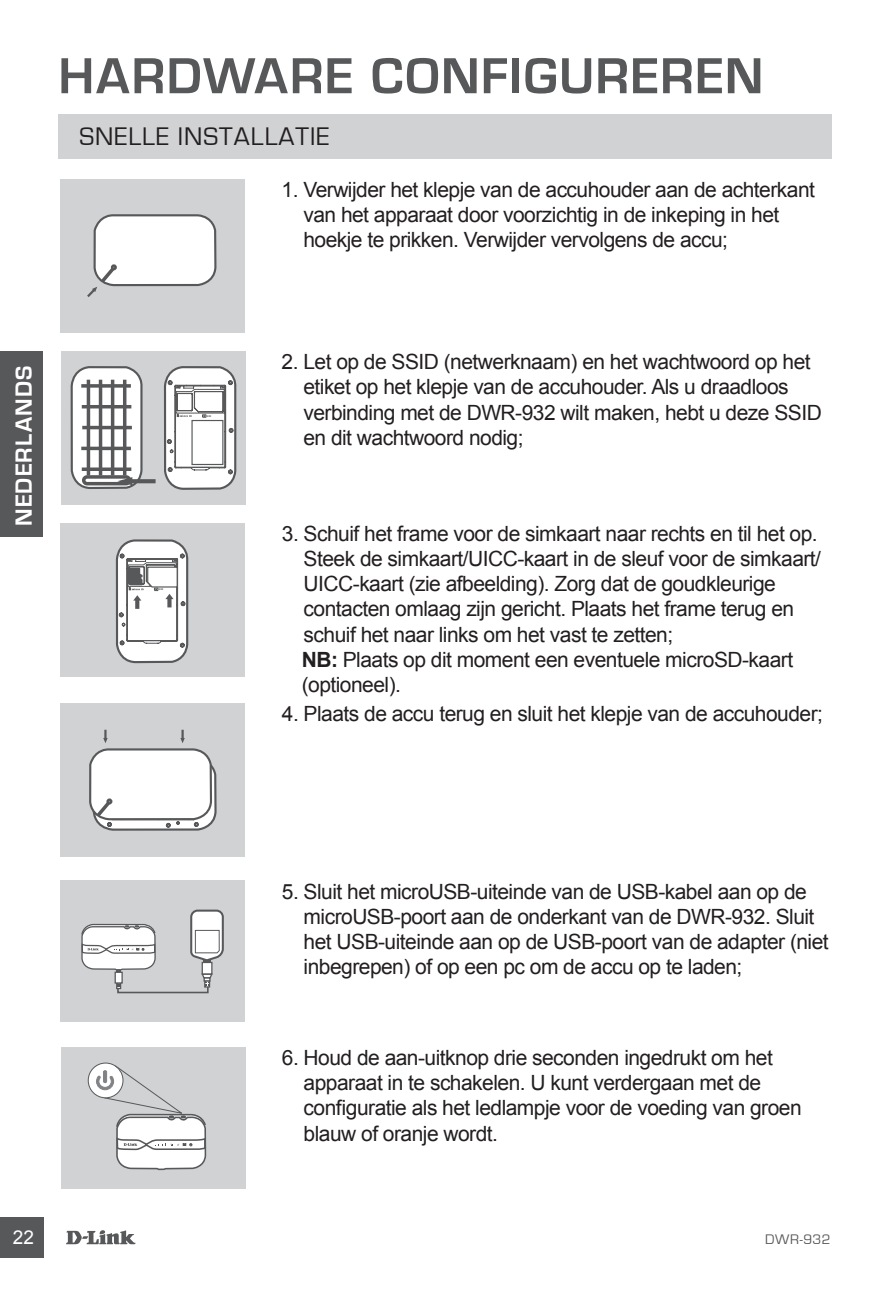
<style>
.page{position:relative;width:893px;height:1290px;background:#fff}
.page>*{position:absolute;margin:0;border:0;box-sizing:border-box;transform-origin:0 0}
.Heading{font:700 52.5px "Eurostile";letter-spacing:.025em;color:#57585a}
.Subheading{font:26.25px "Eurostile";letter-spacing:.04em;color:#231f20}
.t1{font:700 24.15px "Eurostile";letter-spacing:.045em;color:#fff}
.Installation_Steps{font:21px/25.2px "Arial";letter-spacing:-.025em;color:#231f20}
.t2{font:18.9px "Arial";color:#fff}
.t3{font:14.35px "Eurostile";letter-spacing:.035em;color:#57585a}
.s1{font-weight:700}
</style>
<div class="page">
<svg style="left:66px;top:1230px;width:70px;height:14px"></svg>
<div style="left:0;top:1217px;width:44px;height:41px;background:#57585a"></div>
<div style="left:0;top:352px;width:43px;height:185px;background:#57585a"></div>
<div style="left:58px;top:114px;width:774px;height:45px;background:#d1d2d4"></div>
<div style="left:61px;top:523px;width:184px;height:153px;background:#d1d2d4"></div>
<div style="left:60px;top:881px;width:185px;height:141px;background:#d1d2d4"></div>
<svg style="left:81px;top:909px;width:143px;height:85px"></svg>
<div style="left:61px;top:1047px;width:185px;height:141px;background:#d1d2d4"></div>
<svg style="left:88px;top:1062px;width:119px;height:109px"></svg>
<div style="left:61px;top:179px;width:184px;height:154px;background:#d1d2d4"></div>
<svg style="left:87px;top:223px;width:130px;height:74px"></svg>
<div style="left:61px;top:703px;width:184px;height:154px;background:#d1d2d4"></div>
<svg style="left:88px;top:214px;width:125px;height:592px"></svg>
<svg style="left:90px;top:749px;width:127px;height:82px;background:#e8e9e9"></svg>
<div style="left:61px;top:351px;width:185px;height:154px;background:#d1d2d4"></div>
<svg style="left:164px;top:366px;width:73px;height:124px;background:#d4d4d5"></svg>
<div style="left:191px;top:420px;width:32px;height:45px;background:#fff;border:1px solid #57585a"></div>
<svg style="left:70px;top:366px;width:86px;height:123px"></svg>
<p class="Heading" style="left:58px;top:47px;width:706px">HARDWARE CONFIGUREREN</p>
<p class="Subheading" style="left:79px;top:122px;width:252px">SNELLE INSTALLATIE</p>
<p class="Installation_Steps" style="left:303px;top:177px;width:513px;text-indent:-22px">1. Verwijder het klepje van de accuhouder aan de achterkant van het apparaat door voorzichtig in de inkeping in het hoekje te prikken. Verwijder vervolgens de accu;</p>
<p class="t1" style="left:11px;top:526px;width:162px;rotate:-90deg">NEDERLANDS</p>
<p class="Installation_Steps" style="left:303px;top:349px;width:520px;text-indent:-22px">2. Let op de SSID (netwerknaam) en het wachtwoord op het etiket op het klepje van de accuhouder. Als u draadloos verbinding met de DWR-932 wilt maken, hebt u deze SSID en dit wachtwoord nodig;</p>
<p class="Installation_Steps" style="left:304px;top:521px;width:519px;text-indent:-22px">3. Schuif het frame voor de simkaart naar rechts en til het op.<br>Steek de simkaart/UICC-kaart in de sleuf voor de simkaart/ UICC-kaart (zie afbeelding). Zorg dat de goudkleurige contacten omlaag zijn gericht. Plaats het frame terug en schuif het naar links om het vast te zetten;</p>
<p class="Installation_Steps" style="left:302px;top:647px;width:493px"><span class="s1">NB:</span> Plaats op dit moment een eventuele microSD-kaart (optioneel).</p>
<p class="Installation_Steps" style="left:282px;top:701px;width:543px">4. Plaats de accu terug en sluit het klepje van de accuhouder;</p>
<p class="Installation_Steps" style="left:304px;top:879px;width:527px;text-indent:-22px">5. Sluit het microUSB-uiteinde van de USB-kabel aan op de microUSB-poort aan de onderkant van de DWR-932. Sluit het USB-uiteinde aan op de USB-poort van de adapter (niet inbegrepen) of op een pc om de accu op te laden;</p>
<p class="Installation_Steps" style="left:304px;top:1045px;width:500px;text-indent:-22px">6. Houd de aan-uitknop drie seconden ingedrukt om het apparaat in te schakelen. U kunt verdergaan met de configuratie als het ledlampje voor de voeding van groen blauw of oranje wordt.</p>
<p class="t2" style="left:13px;top:1225px;width:23px">22</p>
<p class="t3" style="left:765px;top:1231px;width:67px">DWR-932</p>
</div>
